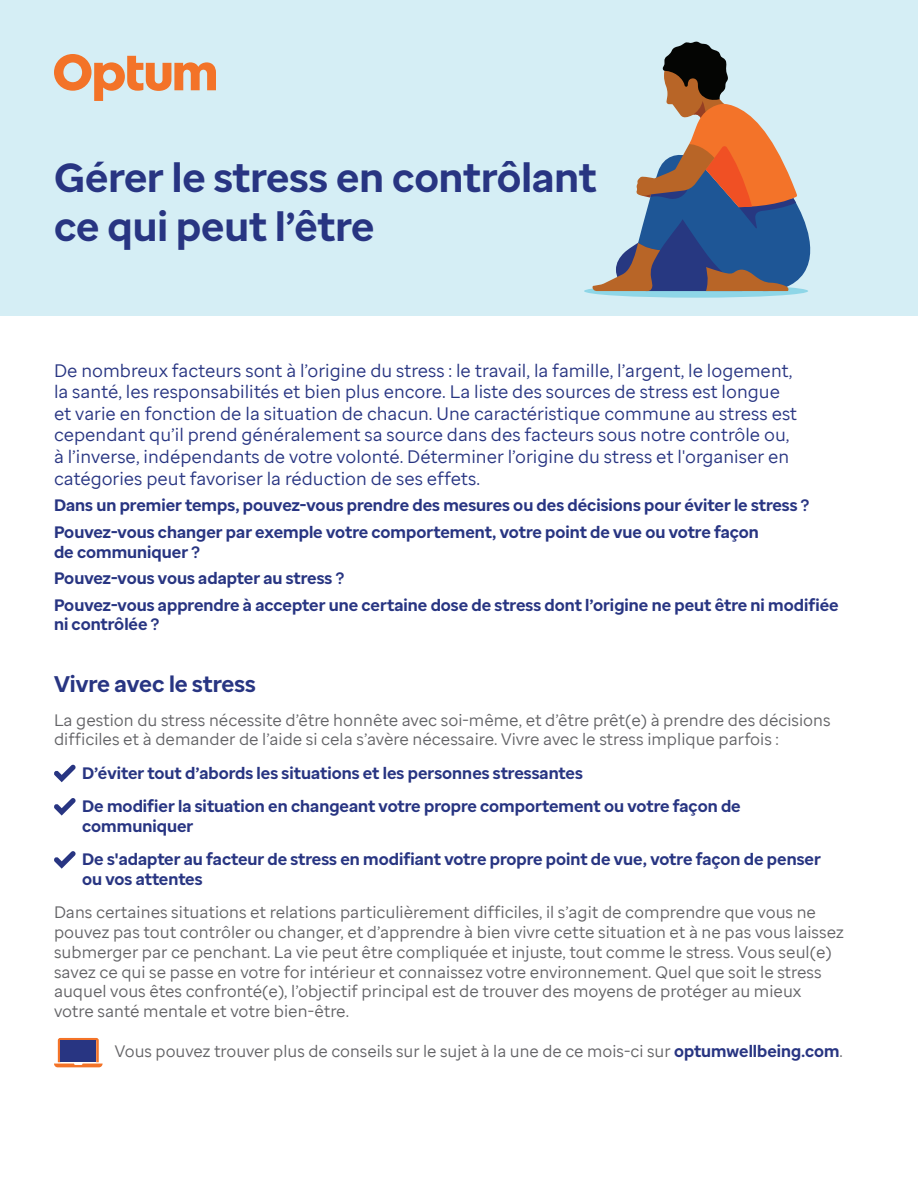
<style>
.page{position:relative;width:918px;height:1188px;background:#fff}
.page>*{position:absolute;margin:0;border:0;box-sizing:border-box;transform-origin:0 0}
.t1{font:700 40.5px/48.6px "Optum Sans";color:#283582}
.t2{font:700 22.5px "Optum Sans";color:#283582}
.t3{font:18px/21.6px "Optum Sans";color:#283582}
.t4{font:16.5px/19.8px "Optum Sans";color:#636366}
.t5{font:700 16.5px/19.8px "Optum Sans";color:#283582}
.s1{font-weight:700;color:#283582}
</style>
<div class="page">
<div style="left:0;top:0;width:918px;height:316px;background:#d5eef5"></div>
<div style="left:584px;top:284px;width:224px;height:14px;background:#8ed6e7;border-radius:50%"></div>
<svg style="left:592px;top:41px;width:219px;height:251px"></svg>
<svg style="left:54px;top:54px;width:162px;height:47px"></svg>
<svg style="left:54px;top:765px;width:22px;height:17px"></svg>
<svg style="left:54px;top:798px;width:22px;height:18px"></svg>
<svg style="left:54px;top:851px;width:22px;height:18px"></svg>
<svg style="left:54px;top:1038px;width:49px;height:29px"></svg>
<div style="left:60px;top:1041px;width:36px;height:21px;background:#283582"></div>
<p class="t1" style="left:54px;top:153px;width:544px">Gérer le stress en contrôlant ce qui peut l’être</p>
<p class="t3" style="left:54px;top:359px;width:745px">De nombreux facteurs sont à l’origine du stress : le travail, la famille, l’argent, le logement, la santé, les responsabilités et bien plus encore. La liste des sources de stress est longue et varie en fonction de la situation de chacun. Une caractéristique commune au stress est cependant qu’il prend généralement sa source dans des facteurs sous notre contrôle ou, à l’inverse, indépendants de votre volonté. Déterminer l’origine du stress et l'organiser en catégories peut favoriser la réduction de ses effets.</p>
<p class="t5" style="left:54px;top:496px;width:757px">Dans un premier temps, pouvez-vous prendre des mesures ou des décisions pour éviter le stress ?</p>
<p class="t5" style="left:54px;top:522px;width:707px">Pouvez-vous changer par exemple votre comportement, votre point de vue ou votre façon de communiquer ?</p>
<p class="t5" style="left:54px;top:568px;width:292px">Pouvez-vous vous adapter au stress ?</p>
<p class="t5" style="left:54px;top:595px;width:786px">Pouvez-vous apprendre à accepter une certaine dose de stress dont l’origine ne peut être ni modifiée ni contrôlée ?</p>
<p class="t2" style="left:54px;top:670px;width:203px">Vivre avec le stress</p>
<p class="t4" style="left:54px;top:710px;width:778px">La gestion du stress nécessite d’être honnête avec soi-même, et d’être prêt(e) à prendre des décisions difficiles et à demander de l’aide si cela s’avère nécessaire. Vivre avec le stress implique parfois :</p>
<p class="t5" style="left:82px;top:763px;width:502px">D’éviter tout d’abords les situations et les personnes stressantes</p>
<p class="t5" style="left:82px;top:796px;width:660px">De modifier la situation en changeant votre propre comportement ou votre façon de communiquer</p>
<p class="t5" style="left:82px;top:849px;width:740px">De s'adapter au facteur de stress en modifiant votre propre point de vue, votre façon de penser ou vos attentes</p>
<p class="t4" style="left:54px;top:902px;width:792px">Dans certaines situations et relations particulièrement difficiles, il s’agit de comprendre que vous ne pouvez pas tout contrôler ou changer, et d’apprendre à bien vivre cette situation et à ne pas vous laissez submerger par ce penchant. La vie peut être compliquée et injuste, tout comme le stress. Vous seul(e) savez ce qui se passe en votre for intérieur et connaissez votre environnement. Quel que soit le stress auquel vous êtes confronté(e), l’objectif principal est de trouver des moyens de protéger au mieux votre santé mentale et votre bien-être.</p>
<p class="t4" style="left:115px;top:1041px;width:730px">Vous pouvez trouver plus de conseils sur le sujet à la une de ce mois-ci sur <span class="s1">optumwellbeing.com</span>.</p>
</div>
